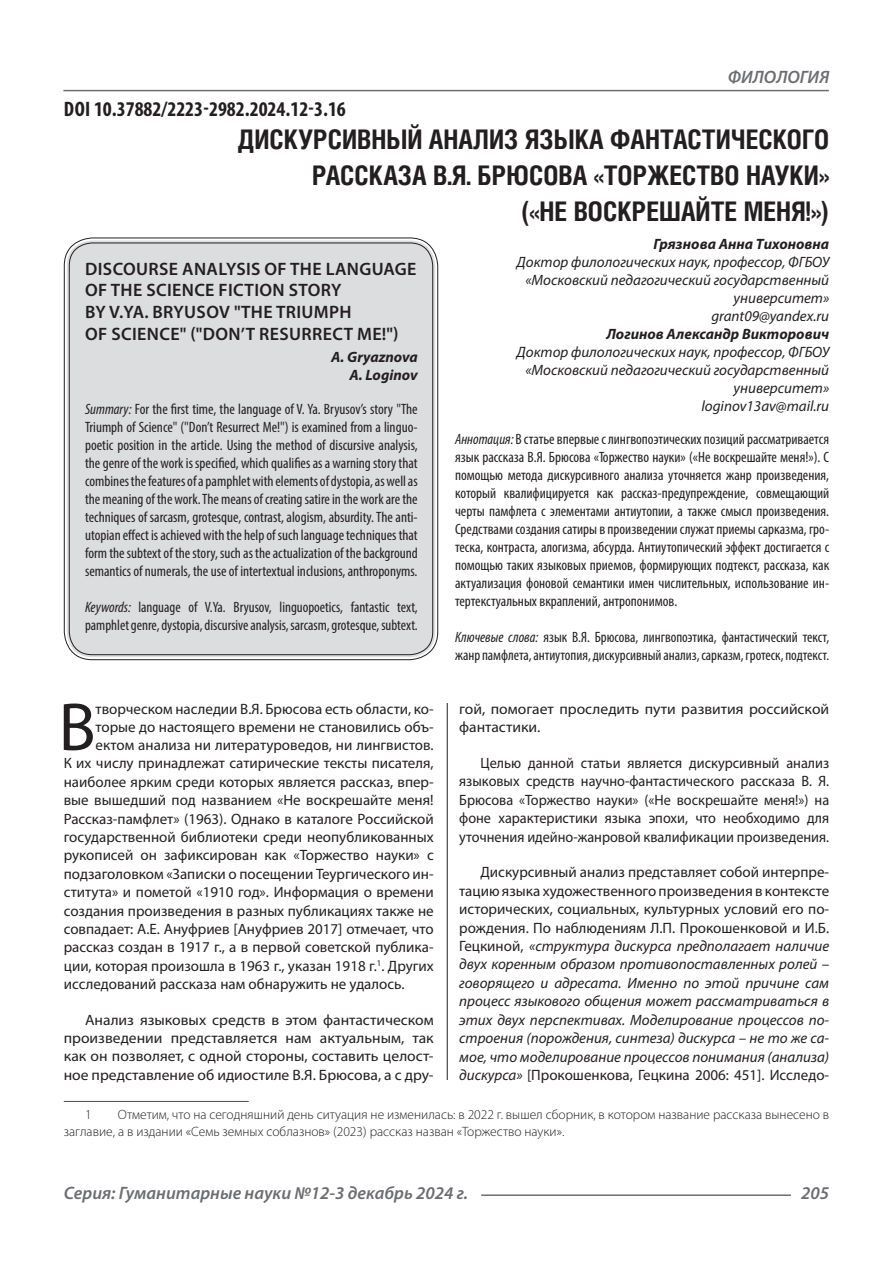
<style>
.page{position:relative;width:893px;height:1263px;background:#fff}
.page>*{position:absolute;margin:0;border:0;box-sizing:border-box;transform-origin:0 0}
.Статья_текст_первый{font:68.4px "Myriad Pro";color:#231f20}
.Статья_название{font:700 27px/36px "Helios Cond C";color:#231f20;text-align:right}
.ДОИ{font:700 condensed 21px "Myriad Pro";color:#231f20}
.Статья_название_англ{font:600 18px/21.6px "Myriad Pro";letter-spacing:.02em;color:#231f20}
.t1{font:italic 600 18px "Myriad Pro";color:#6c6d70}
.Статья_аннотация_анг{font:condensed 15px/18px "Myriad Pro";color:#231f20;text-align:justify}
.Статья_аннотация_тек{font:condensed 15px/18px "Myriad Pro";color:#231f20;text-align:justify}
.Статья_текст_первый-2{font:15px "Myriad Pro";color:#231f20}
.Статья_текст{font:italic 15px/18.5px "Myriad Pro";color:#231f20;text-align:justify}
.Статья_текст-2{font:15px/18.5px "Myriad Pro";color:#231f20;text-align:justify;scale:.95 1}
.Статья_текст-3{font:15px/18.5px "Myriad Pro";color:#231f20;text-align:justify;scale:1.04 1}
.Статья_автор_инфо{font:italic 15px/18px "Myriad Pro";color:#231f20;text-align:right}
.Статья_автор_фио_рус{font:italic 700 15px "Myriad Pro";color:#231f20}
.Статья_автор_англ{font:italic 700 15px "Myriad Pro";color:#231f20}
.Сноска{font:300 13.5px/16.2px "Myriad Pro";color:#231f20}
.s1{font-style:italic}
.s2{font-style:normal}
</style>
<div class="page">
<hr style="left:447px;top:128px;width:1px;height:1007px;background:#231f20">
<hr style="left:63px;top:90px;width:766px;height:1px;background:#6c6d70">
<hr style="left:481px;top:1194px;width:310px;height:2px;background:#6c6d70">
<div style="left:67px;top:240px;width:368px;height:417px;background:#dcdddf;border-radius:26px"></div>
<div style="left:441px;top:1080px;width:10px;height:56px;background:#fff"></div>
<hr style="left:64px;top:1101px;width:185px;height:1px;background:#4b4c4d">
<p class="ДОИ" style="left:64px;top:96px;width:283px">DOI 10.37882/2223-2982.2024.12-3.16</p>
<p class="t1" style="left:728px;top:66px;width:103px">ФИЛОЛОГИЯ</p>
<p class="Статья_название" style="left:238px;top:121px;width:593px">ДИСКУРСИВНЫЙ АНАЛИЗ ЯЗЫКА ФАНТАСТИЧЕСКОГО<br>РАССКАЗА В.Я. БРЮСОВА «ТОРЖЕСТВО НАУКИ»</p>
<p class="Статья_название" style="left:522px;top:193px;width:309px">(«НЕ ВОСКРЕШАЙТЕ МЕНЯ!»)</p>
<p class="Статья_автор_фио_рус" style="left:654px;top:235px;width:177px">Грязнова Анна Тихоновна</p>
<p class="Статья_автор_инфо" style="left:517px;top:253px;width:314px">Доктор филологических наук, профессор, ФГБОУ «Московский педагогический государственный университет»</p>
<p class="Статья_автор_инфо" style="left:711px;top:307px;width:119px">grant09@yandex.ru</p>
<p class="Статья_автор_фио_рус" style="left:606px;top:325px;width:224px">Логинов Александр Викторович</p>
<p class="Статья_автор_инфо" style="left:517px;top:343px;width:314px">Доктор филологических наук, профессор, ФГБОУ «Московский педагогический государственный университет»</p>
<p class="Статья_автор_инфо" style="left:701px;top:397px;width:129px">loginov13av@mail.ru</p>
<p class="Статья_аннотация_тек" style="left:455px;top:430px;width:376px"><span class="s1">Аннотация:</span> В статье впервые с лингвопоэтических позиций рассматривается язык рассказа В.Я. Брюсова «Торжество науки» («Не воскрешайте меня!»). С помощью метода дискурсивного анализа уточняется жанр произведения, который квалифицируется как рассказ-предупреждение, совмещающий черты памфлета с элементами антиутопии, а также смысл произведения.<br>Средствами создания сатиры в произведении служат приемы сарказма, гро&shy;теска, контраста, алогизма, абсурда. Антиутопический эффект достигается с помощью таких языковых приемов, формирующих подтекст, рассказа, как актуализация фоновой семантики имен числительных, использование ин&shy;тертекстуальных вкраплений, антропонимов.</p>
<p class="Статья_аннотация_тек" style="left:455px;top:628px;width:376px"><span class="s1">Ключевые слова:</span> язык В.Я. Брюсова, лингвопоэтика, фантастический текст, жанр памфлета, антиутопия, дискурсивный анализ, сарказм, гротеск, подтекст.</p>
<p class="Статья_название_англ" style="left:85px;top:257px;width:333px">DISCOURSE ANALYSIS OF THE LANGUAGE<br>OF THE SCIENCE FICTION STORY</p>
<p class="Статья_название_англ" style="left:85px;top:301px;width:268px">BY V.YA. BRYUSOV "THE TRIUMPH</p>
<p class="Статья_название_англ" style="left:85px;top:322px;width:315px">OF SCIENCE" ("DON’T RESURRECT ME!")</p>
<p class="Статья_автор_англ" style="left:331px;top:347px;width:88px">A. Gryaznova</p>
<p class="Статья_автор_англ" style="left:350px;top:365px;width:70px">A. Loginov</p>
<p class="Статья_аннотация_анг" style="left:85px;top:400px;width:334px"><span class="s1">Summary:</span> For the first time, the language of V. Ya. Bryusov’s story "The Triumph of Science" ("Don’t Resurrect Me!") is examined from a linguo&shy;poetic position in the article. Using the method of discursive analysis, the genre of the work is specified, which qualifies as a warning story that combines the features of a pamphlet with elements of dystopia, as well as the meaning of the work. The means of creating satire in the work are the techniques of sarcasm, grotesque, contrast, alogism, absurdity. The anti&shy;utopian effect is achieved with the help of such language techniques that form the subtext of the story, such as the actualization of the background semantics of numerals, the use of intertextual inclusions, anthroponyms.</p>
<p class="Статья_аннотация_анг" style="left:85px;top:598px;width:334px"><span class="s1">Keywords:</span> language of V.Ya. Bryusov, linguopoetics, fantastic text, pamphlet genre, dystopia, discursive analysis, sarcasm, grotesque, subtext.</p>
<p class="Статья_текст_первый" style="left:59px;top:685px;width:39px">В</p>
<p class="Статья_текст_первый-2" style="left:96px;top:700px;width:340px">творческом наследии В.Я. Брюсова есть области, ко-</p>
<p class="Статья_текст_первый-2" style="left:96px;top:718px;width:340px">торые до настоящего времени не становились объ-</p>
<p class="Статья_текст_первый-2" style="left:96px;top:736px;width:340px">ектом анализа ни литературоведов, ни лингвистов.</p>
<p class="Статья_текст_первый-2" style="left:64px;top:754px;width:371px">К их числу принадлежат сатирические тексты писателя,</p>
<p class="Статья_текст_первый-2" style="left:64px;top:772px;width:371px">наиболее ярким среди которых является рассказ, впер-</p>
<p class="Статья_текст_первый-2" style="left:64px;top:791px;width:371px">вые вышедший под названием «Не воскрешайте меня!</p>
<p class="Статья_текст_первый-2" style="left:64px;top:809px;width:371px">Рассказ-памфлет» (1963). Однако в каталоге Российской</p>
<p class="Статья_текст_первый-2" style="left:64px;top:828px;width:371px">государственной библиотеки среди неопубликованных</p>
<p class="Статья_текст_первый-2" style="left:64px;top:846px;width:371px">рукописей он зафиксирован как «Торжество науки» с</p>
<p class="Статья_текст_первый-2" style="left:64px;top:864px;width:371px">подзаголовком «Записки о посещении Теургического ин-</p>
<p class="Статья_текст_первый-2" style="left:64px;top:883px;width:371px">ститута» и пометой «1910 год». Информация о времени</p>
<p class="Статья_текст_первый-2" style="left:64px;top:901px;width:371px">создания произведения в разных публикациях также не</p>
<p class="Статья_текст_первый-2" style="left:64px;top:920px;width:371px">совпадает: А.Е. Ануфриев [Ануфриев 2017] отмечает, что</p>
<p class="Статья_текст_первый-2" style="left:64px;top:938px;width:371px">рассказ создан в 1917 г., а в первой советской публика-</p>
<p class="Статья_текст_первый-2" style="left:64px;top:956px;width:371px">ции, которая произошла в 1963 г., указан 1918 г.<sup>1</sup>. Других</p>
<p class="Статья_текст_первый-2" style="left:64px;top:975px;width:342px">исследований рассказа нам обнаружить не удалось.</p>
<p class="Статья_текст-3" style="left:64px;top:1010px;width:357px;text-indent:21px">Анализ языковых средств в этом фантастическом произведении представляется нам актуальным, так как он позволяет, с одной стороны, составить целост&shy;ное представление об идиостиле В.Я. Брюсова, а с дру-</p>
<p class="Статья_текст-3" style="left:459px;top:699px;width:357px">гой, помогает проследить пути развития российской фантастики.</p>
<p class="Статья_текст-2" style="left:459px;top:753px;width:391px;text-indent:21px">Целью данной статьи является дискурсивный анализ языковых средств научно-фантастического рассказа В. Я.<br>Брюсова «Торжество науки» («Не воскрешайте меня!») на фоне характеристики языка эпохи, что необходимо для уточнения идейно-жанровой квалификации произведения.</p>
<p class="Статья_текст" style="left:459px;top:863px;width:371px;text-indent:21px"><span class="s2">Дискурсивный анализ представляет собой интерпре&shy;тацию языка художественного произведения в контексте исторических, социальных, культурных условий его по&shy;рождения. По наблюдениям Л.П. Прокошенковой и И.Б.<br>Гецкиной,</span> «структура дискурса предполагает наличие двух коренным образом противопоставленных ролей – говорящего и адресата. Именно по этой причине сам процесс языкового общения может рассматриваться в этих двух перспективах. Моделирование процессов по&shy;строения (порождения, синтеза) дискурса – не то же са&shy;мое, что моделирование процессов понимания (анализа) дискурса» <span class="s2">[Прокошенкова, Гецкина 2006: 451]. Исследо-</span></p>
<p class="Сноска" style="left:64px;top:1106px;width:767px;text-indent:54px">Отметим, что на сегодняшний день ситуация не изменилась: в 2022 г. вышел сборник, в котором название рассказа вынесено в заглавие, а в издании «Семь земных соблазнов» (2023) рассказ назван «Торжество науки».</p>
<p class="Сноска" style="left:85px;top:1106px;width:8px">1</p>
<p class="t1" style="left:64px;top:1182px;width:406px">Серия: Гуманитарные науки №12-3 декабрь 2024 г.</p>
<p class="t1" style="left:801px;top:1182px;width:30px">205</p>
</div>
